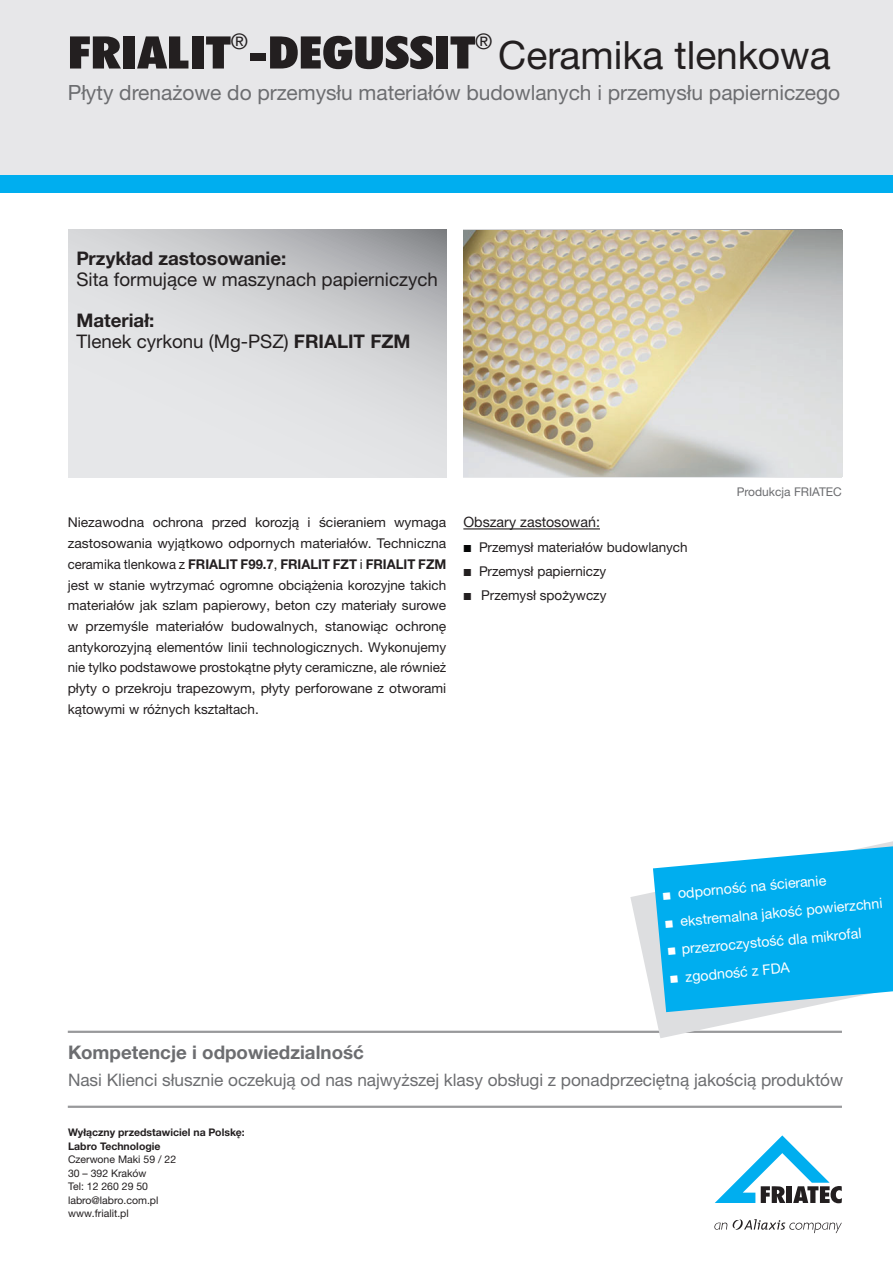
<style>
.page{position:relative;width:893px;height:1263px;background:#fff}
.page>*{position:absolute;margin:0;border:0;box-sizing:border-box;transform-origin:0 0}
.t1{font:900 condensed 45px "Futura BT";color:#231f20;scale:1.25 1}
.t2{font:39px "Helvetica Neue LTW1 G";color:#231f20}
.t3{font:21px "Helvetica Neue LTW1 G";color:#6c6d70}
.t4{font:18.75px/20.7px "Helvetica Neue LTW1 G";color:#231f20}
.t5{font:700 18.75px "Helvetica Neue LTW1 G";color:#6c6d70}
.t6{font:700 18.75px "Helvetica Neue LTW1 G";color:#231f20}
.t7{font:17.25px "Helvetica Neue LTW1 G";letter-spacing:-.005em;color:#6c6d70}
.t8{font:14.25px/28px "Helvetica Neue LTW1 G";color:#fff}
.t9{font:14.25px "Helvetica Neue LTW1 G";color:#231f20}
.t10{font:13.5px/20.7px "Helvetica Neue LTW1 G";color:#231f20;text-align:justify}
.t11{font:13.5px "Helvetica Neue LT";color:#231f20}
.t12{font:12px "Helvetica Neue LTW1 G";color:#6c6d70}
.t13{font:10.5px/13.5px "Helvetica Neue LTW1 G";color:#231f20}
.t14{font:700 10.5px/13.5px "Helvetica Neue LTW1 G";color:#231f20}
.s1{font-weight:700}
.s2{font-family:"Arial"}
</style>
<div class="page">
<hr style="left:68px;top:1106px;width:774px;height:2px;background:#6c6d70">
<hr style="left:68px;top:1031px;width:774px;height:2px;background:#6c6d70">
<div style="left:0;top:0;width:893px;height:184px;background:#e7e7e9"></div>
<div style="left:0;top:176px;width:893px;height:17px;background:#00aeef"></div>
<svg style="left:630px;top:841px;width:263px;height:197px"></svg>
<svg style="left:68px;top:230px;width:379px;height:247px;background:#d6d7d9"></svg>
<img style="left:463px;top:230px;width:380px;height:246px">
<svg style="left:715px;top:1135px;width:127px;height:68px"></svg>
<svg style="left:714px;top:1219px;width:128px;height:14px"></svg>
<hr style="left:463px;top:528px;width:137px;height:1px;background:#231f20">
<svg style="left:653px;top:846px;width:240px;height:166px;background:#25b8ef"></svg>
<h1 class="t1" style="left:68px;top:25px;width:341px">FRIALIT<sup>®</sup>-DEGUSSIT<sup>®</sup></h1>
<h2 class="t2" style="left:498px;top:31px;width:334px">Ceramika tlenkowa</h2>
<h3 class="t3" style="left:68px;top:79px;width:774px">Płyty drenażowe do przemysłu materiałów budowlanych i przemysłu papierniczego</h3>
<h3 class="t6" style="left:76px;top:247px;width:212px">Przykład zastosowanie:</h3>
<h3 class="t4" style="left:76px;top:269px;width:363px">Sita formujące w maszynach papierniczych</h3>
<h3 class="t4" style="left:76px;top:310px;width:336px"><span class="s1">Materiał:<br></span>Tlenek cyrkonu (Mg-PSZ) <span class="s1">FRIALIT FZM</span></h3>
<p class="t10" style="left:68px;top:512px;width:380px">Niezawodna ochrona przed korozją i ścieraniem wymaga zastosowania wyjątkowo odpornych materiałów. Techniczna ceramika tlenkowa z <span class="s1">FRIALIT F99.7</span>, <span class="s1">FRIALIT FZT</span> i <span class="s1">FRIALIT FZM </span>jest w stanie wytrzymać ogromne obciążenia korozyjne takich materiałów jak szlam papierowy, beton czy materiały surowe w przemyśle materiałów budowalnych, stanowiąc ochronę antykorozyjną elementów linii technologicznych. Wykonujemy nie tylko podstawowe prostokątne płyty ceramiczne, ale również płyty o przekroju trapezowym, płyty perforowane z otworami kątowymi w różnych kształtach.</p>
<p class="t9" style="left:463px;top:514px;width:138px">Obszary zastosowań:</p>
<p class="t10" style="left:479px;top:535px;width:210px;line-height:24.2px">Przemysł materiałów budowlanych<br>Przemysł papierniczy</p>
<p class="t11" style="left:481px;top:587px;width:127px">Przemysł spo<span class="s2">ż</span>ywczy</p>
<p class="t12" style="left:737px;top:485px;width:107px">Produkcja FRIATEC</p>
<p class="t8" style="left:675px;top:879px;width:206px;rotate:-5deg">odporność na ścieranie ekstremalna jakość powierzchni przezroczystość dla mikrofal zgodność z FDA</p>
<h3 class="t5" style="left:68px;top:1040px;width:297px">Kompetencje i odpowiedzialność</h3>
<p class="t7" style="left:68px;top:1069px;width:777px">Nasi Klienci słusznie oczekują od nas najwyższej klasy obsługi z ponadprzeciętną jakością produktów</p>
<p class="t14" style="left:68px;top:1125px;width:178px">Wyłączny przedstawiciel na Polskę:<br>Labro Technologie</p>
<p class="t13" style="left:68px;top:1152px;width:110px">Czerwone Maki 59 / 22<br>30 – 392 Kraków<br>Tel: 12 260 29 50 labro@labro.com.pl www.frialit.pl</p>
</div>
